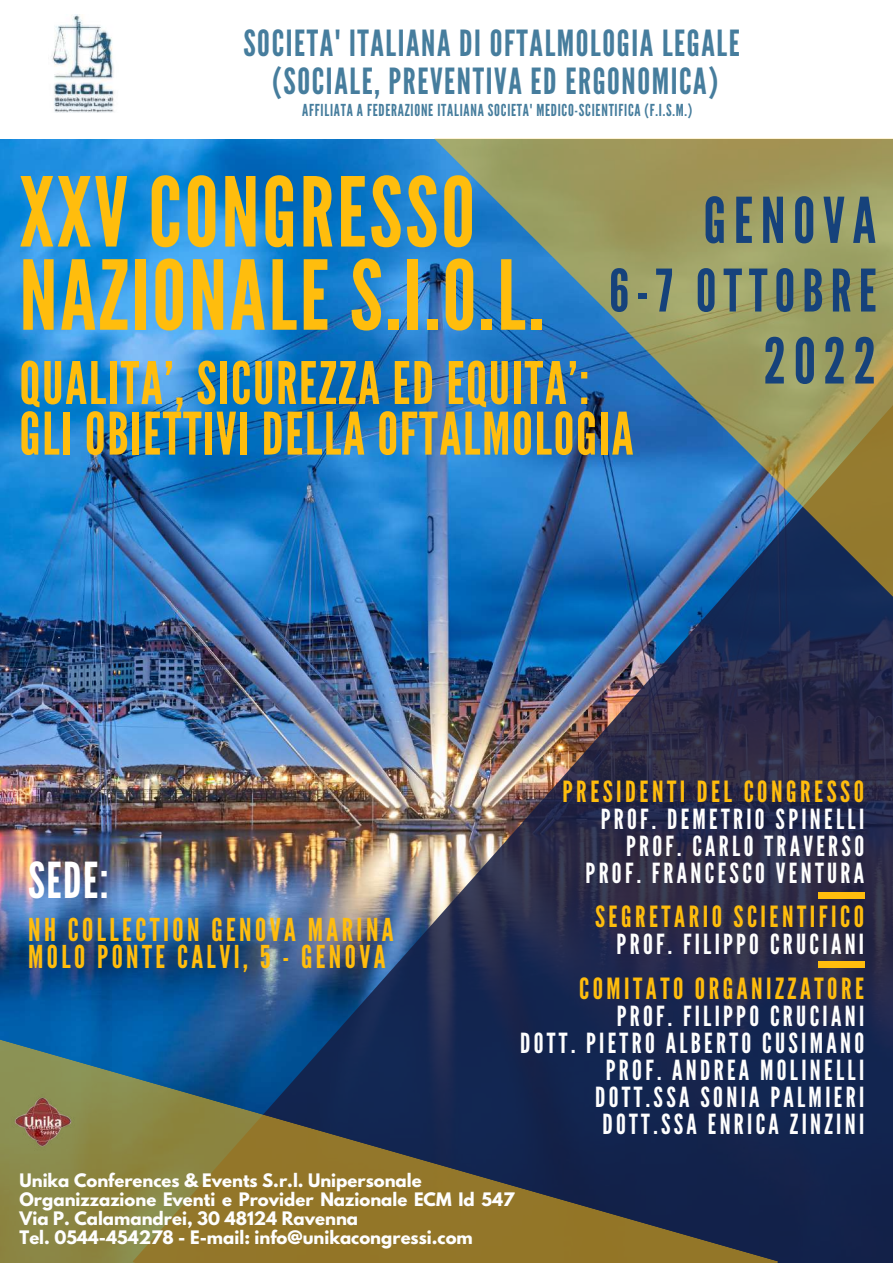
<style>
.page{position:relative;width:893px;height:1264px;background:#fff}
.page>*{position:absolute;margin:0;border:0;box-sizing:border-box;transform-origin:0 0}
.t1{font:95.85px/83.2px "League Gothic";letter-spacing:.03em;color:#ffbd0d}
.t2{font:63px "League Gothic";letter-spacing:.12em;color:#16427b}
.t3{font:58.5px/50.6px "League Gothic";letter-spacing:.03em;color:#ffbd0d}
.t4{font:58.5px "League Gothic";letter-spacing:.12em;color:#16427b}
.t5{font:49.5px "League Gothic";color:#fff}
.t6{font:36px/38.2px "League Gothic";letter-spacing:.045em;color:#467d9d;text-align:center}
.t7{font:31.5px/27px "League Gothic";letter-spacing:.11em;color:#ffbd0d}
.t8{font:29.1px "League Gothic";letter-spacing:.12em;color:#ffbd0d}
.t9{font:27.6px/27px "League Gothic";letter-spacing:.12em;color:#fefefe;text-align:right}
.t10{font:700 16.5px/19px "League Spartan";color:#fefefe}
.t11{font:16.5px "League Gothic";letter-spacing:.045em;color:#467d9d}
</style>
<div class="page">
<img style="left:0;top:139px;width:132px;height:835px">
<img style="left:132px;top:138px;width:760px;height:1124px">
<img style="left:434px;top:139px;width:458px;height:622px">
<div style="left:818px;top:892px;width:46px;height:6px;background:#ffbd0d"></div>
<img style="left:52px;top:14px;width:62px;height:98px">
<div style="left:818px;top:961px;width:46px;height:6px;background:#ffbd0d"></div>
<svg style="left:0;top:974px;width:777px;height:288px;background:#414e51"></svg>
<img style="left:0;top:1093px;width:87px;height:57px">
<h3 class="t6" style="left:243px;top:24px;width:498px">SOCIETA' ITALIANA DI OFTALMOLOGIA LEGALE (SOCIALE, PREVENTIVA ED ERGONOMICA)</h3>
<p class="t11" style="left:302px;top:100px;width:391px">AFFILIATA A FEDERAZIONE ITALIANA SOCIETA' MEDICO-SCIENTIFICA (F.I.S.M.)</p>
<h1 class="t1" style="left:20px;top:173px;width:525px">XXV CONGRESSO<br>NAZIONALE S.I.O.L.</h1>
<h2 class="t2" style="left:703px;top:184px;width:174px">GENOVA</h2>
<h3 class="t4" style="left:609px;top:257px;width:269px">6-7 OTTOBRE</h3>
<h2 class="t2" style="left:763px;top:324px;width:114px">2022</h2>
<h3 class="t3" style="left:20px;top:359px;width:615px">QUALITA’, SICUREZZA ED EQUITA’:<br>GLI OBIETTIVI DELLA OFTALMOLOGIA</h3>
<h3 class="t5" style="left:28px;top:851px;width:82px">SEDE:</h3>
<p class="t7" style="left:28px;top:916px;width:367px">NH COLLECTION GENOVA MARINA<br>MOLO PONTE CALVI, 5 - GENOVA</p>
<p class="t8" style="left:562px;top:775px;width:303px">PRESIDENTI DEL CONGRESSO</p>
<p class="t9" style="left:585px;top:806px;width:280px">PROF. DEMETRIO SPINELLI<br>PROF. CARLO TRAVERSO<br>PROF. FRANCESCO VENTURA</p>
<p class="t8" style="left:595px;top:899px;width:270px">SEGRETARIO SCIENTIFICO</p>
<p class="t9" style="left:616px;top:930px;width:249px">PROF. FILIPPO CRUCIANI</p>
<p class="t8" style="left:579px;top:972px;width:286px">COMITATO ORGANIZZATORE</p>
<p class="t9" style="left:520px;top:1003px;width:345px">PROF. FILIPPO CRUCIANI<br>DOTT. PIETRO ALBERTO CUSIMANO<br>PROF. ANDREA MOLINELLI<br>DOTT.SSA SONIA PALMIERI<br>DOTT.SSA ENRICA ZINZINI</p>
<p class="t10" style="left:20px;top:1172px;width:496px">Unika Conferences &amp; Events S.r.l. Unipersonale Organizzazione Eventi e Provider Nazionale ECM Id 547<br>Via P. Calamandrei, 30 48124 Ravenna<br>Tel. 0544-454278 - E-mail: info@unikacongressi.com</p>
</div>
